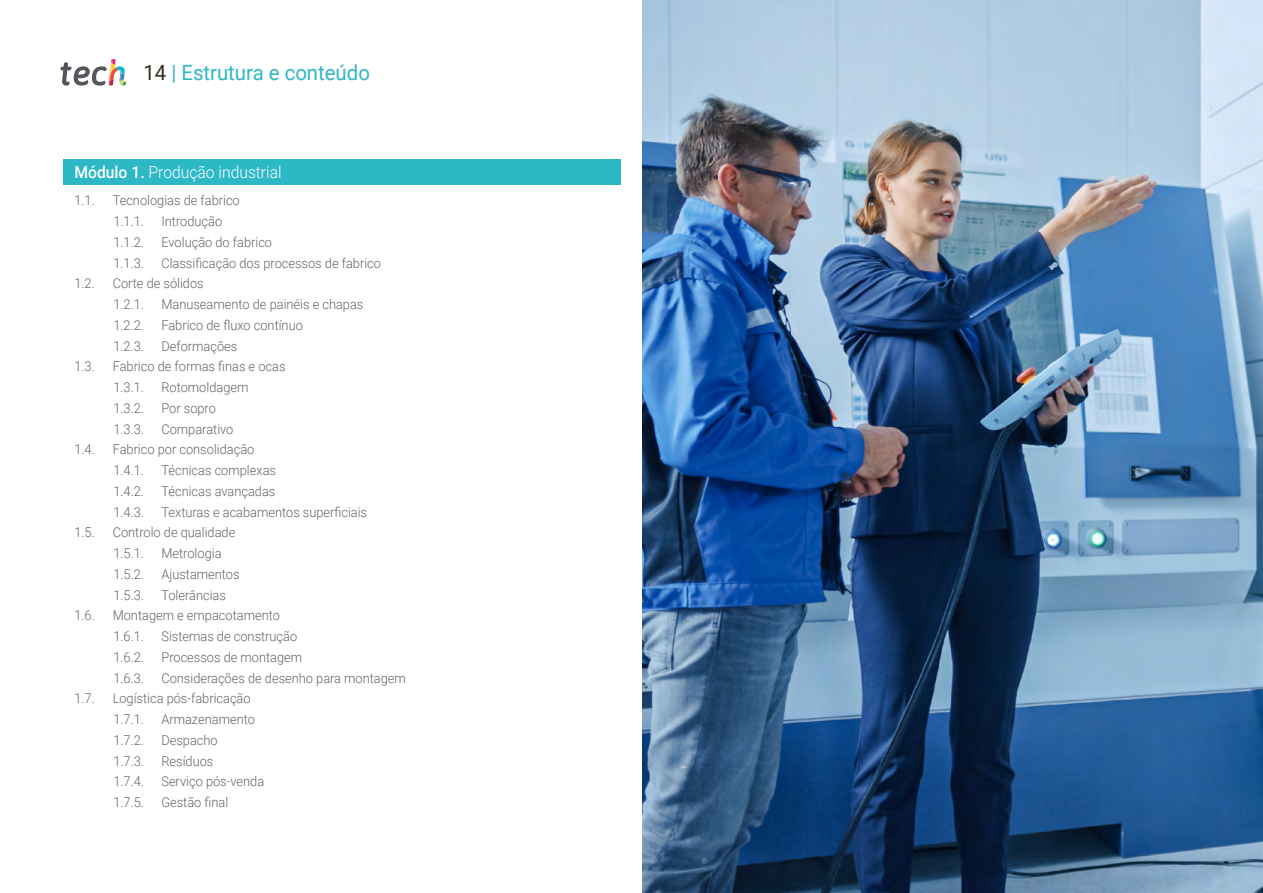
<style>
.page{position:relative;width:1263px;height:893px;background:#fff}
.page>*{position:absolute;margin:0;border:0;box-sizing:border-box;transform-origin:0 0}
.t1{font:21px "Roboto";color:#2db8c5}
.t2{font:300 16.5px "Roboto";color:#fff;scale:.95 1}
.t3{font:300 13.5px/20.7px "Roboto";color:#61646a;scale:.95 1}
.s1{color:#312e20}
.s2{font-weight:500}
</style>
<div class="page">
<svg style="left:61px;top:59px;width:65px;height:27px"></svg>
<div style="left:63px;top:159px;width:558px;height:25px;background:#2db8c5"></div>
<img style="left:642px;top:0;width:621px;height:893px">
<h1 class="t1" style="left:144px;top:57px;width:228px"><span class="s1">14</span> | Estrutura e conteúdo</h1>
<p class="t2" style="left:74px;top:161px;width:220px"><span class="s2">Módulo 1.</span> Produção industrial</p>
<p class="t3" style="left:74px;top:190px;width:23px">1.1.</p>
<p class="t3" style="left:113px;top:190px;width:135px">Tecnologias de fabrico<br>1.1.1.</p>
<p class="t3" style="left:161px;top:210px;width:65px">Introdução</p>
<p class="t3" style="left:113px;top:231px;width:34px">1.1.2.</p>
<p class="t3" style="left:161px;top:231px;width:118px">Evolução do fabrico</p>
<p class="t3" style="left:113px;top:252px;width:34px">1.1.3.</p>
<p class="t3" style="left:161px;top:252px;width:233px">Classificação dos processos de fabrico</p>
<p class="t3" style="left:74px;top:273px;width:23px">1.2.</p>
<p class="t3" style="left:113px;top:273px;width:97px">Corte de sólidos<br>1.2.1.</p>
<p class="t3" style="left:161px;top:293px;width:214px">Manuseamento de painéis e chapas</p>
<p class="t3" style="left:113px;top:314px;width:34px">1.2.2.</p>
<p class="t3" style="left:161px;top:314px;width:150px">Fabrico de fluxo contínuo</p>
<p class="t3" style="left:113px;top:335px;width:34px">1.2.3.</p>
<p class="t3" style="left:161px;top:335px;width:81px">Deformações</p>
<p class="t3" style="left:74px;top:356px;width:23px">1.3.</p>
<p class="t3" style="left:113px;top:356px;width:183px">Fabrico de formas finas e ocas<br>1.3.1.</p>
<p class="t3" style="left:161px;top:376px;width:93px">Rotomoldagem</p>
<p class="t3" style="left:113px;top:397px;width:34px">1.3.2.</p>
<p class="t3" style="left:161px;top:397px;width:59px">Por sopro</p>
<p class="t3" style="left:113px;top:418px;width:34px">1.3.3.</p>
<p class="t3" style="left:161px;top:418px;width:77px">Comparativo</p>
<p class="t3" style="left:74px;top:439px;width:23px">1.4.</p>
<p class="t3" style="left:113px;top:439px;width:151px">Fabrico por consolidação<br>1.4.1.</p>
<p class="t3" style="left:161px;top:459px;width:122px">Técnicas complexas</p>
<p class="t3" style="left:113px;top:480px;width:34px">1.4.2.</p>
<p class="t3" style="left:161px;top:480px;width:122px">Técnicas avançadas</p>
<p class="t3" style="left:113px;top:501px;width:34px">1.4.3.</p>
<p class="t3" style="left:161px;top:501px;width:218px">Texturas e acabamentos superficiais</p>
<p class="t3" style="left:74px;top:522px;width:23px">1.5.</p>
<p class="t3" style="left:113px;top:522px;width:131px">Controlo de qualidade<br>1.5.1.</p>
<p class="t3" style="left:161px;top:542px;width:65px">Metrologia</p>
<p class="t3" style="left:113px;top:563px;width:34px">1.5.2.</p>
<p class="t3" style="left:161px;top:563px;width:84px">Ajustamentos</p>
<p class="t3" style="left:113px;top:584px;width:34px">1.5.3.</p>
<p class="t3" style="left:161px;top:584px;width:69px">Tolerâncias</p>
<p class="t3" style="left:74px;top:605px;width:23px">1.6.</p>
<p class="t3" style="left:113px;top:605px;width:178px">Montagem e empacotamento<br>1.6.1.</p>
<p class="t3" style="left:161px;top:625px;width:145px">Sistemas de construção</p>
<p class="t3" style="left:113px;top:646px;width:34px">1.6.2.</p>
<p class="t3" style="left:161px;top:646px;width:150px">Processos de montagem</p>
<p class="t3" style="left:113px;top:667px;width:34px">1.6.3.</p>
<p class="t3" style="left:161px;top:667px;width:259px">Considerações de desenho para montagem</p>
<p class="t3" style="left:74px;top:688px;width:23px">1.7.</p>
<p class="t3" style="left:113px;top:688px;width:147px">Logística pós-fabricação<br>1.7.1.</p>
<p class="t3" style="left:161px;top:708px;width:100px">Armazenamento</p>
<p class="t3" style="left:113px;top:729px;width:34px">1.7.2.</p>
<p class="t3" style="left:161px;top:729px;width:61px">Despacho</p>
<p class="t3" style="left:113px;top:750px;width:34px">1.7.3.</p>
<p class="t3" style="left:161px;top:750px;width:56px">Resíduos</p>
<p class="t3" style="left:113px;top:771px;width:34px">1.7.4.</p>
<p class="t3" style="left:161px;top:771px;width:110px">Serviço pós-venda</p>
<p class="t3" style="left:113px;top:791px;width:34px">1.7.5.</p>
<p class="t3" style="left:161px;top:791px;width:72px">Gestão final</p>
</div>
